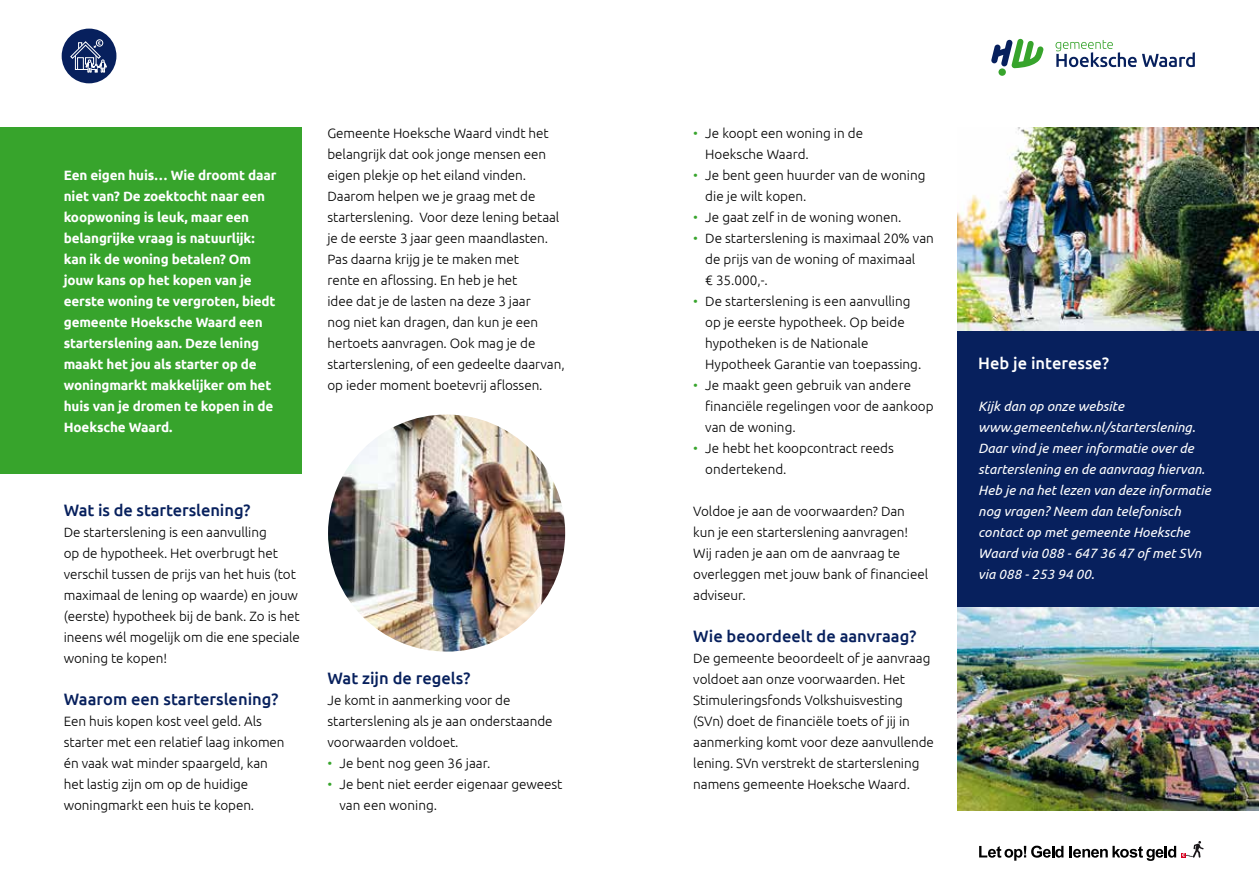
<style>
.page{position:relative;width:1259px;height:893px;background:#fff}
.page>*{position:absolute;margin:0;border:0;box-sizing:border-box;transform-origin:0 0}
.t1{font:500 16.5px "Ubuntu";color:#07205d}
.t2{font:500 16.5px "Ubuntu";color:#fff}
.t3{font:300 13.5px/21px "Ubuntu";letter-spacing:-.005em;color:#000}
.t4{font:700 13.5px/21px "Ubuntu";letter-spacing:-.01em;color:#fff}
.t5{font:italic 13.5px/21px "Ubuntu";color:#fff}
.s1{color:#37a42c}
</style>
<div class="page">
<div style="left:0;top:128px;width:302px;height:346px;background:#37a42c"></div>
<svg style="left:1055px;top:40px;width:81px;height:27px"></svg>
<svg style="left:1142px;top:52px;width:52px;height:15px"></svg>
<div style="left:998px;top:68px;width:8px;height:8px;background:#37a42c;border-radius:50%"></div>
<svg style="left:991px;top:39px;width:52px;height:29px"></svg>
<div style="left:62px;top:29px;width:54px;height:54px;background:#07205d;border-radius:50%"></div>
<img style="left:328px;top:414px;width:237px;height:238px;border-radius:119px">
<div style="left:957px;top:330px;width:302px;height:278px;background:#07205d"></div>
<img style="left:957px;top:128px;width:302px;height:202px">
<img style="left:957px;top:608px;width:302px;height:202px">
<svg style="left:979px;top:841px;width:225px;height:20px"></svg>
<div style="left:96px;top:39px;width:7px;height:8px;border:1px solid #fff;border-radius:50%"></div>
<svg style="left:70px;top:40px;width:37px;height:44px"></svg>
<p class="t4" style="left:64px;top:164px;width:214px">Een eigen huis… Wie droomt daar niet van? De zoektocht naar een koopwoning is leuk, maar een belangrijke vraag is natuurlijk: kan ik de woning betalen? Om jouw kans op het kopen van je eerste woning te vergroten, biedt gemeente Hoeksche Waard een starterslening aan. Deze lening maakt het jou als starter op de woningmarkt makkelijker om het huis van je dromen te kopen in de<br>Hoeksche Waard.</p>
<p class="t3" style="left:327px;top:122px;width:239px">Gemeente Hoeksche Waard vindt het belangrijk dat ook jonge mensen een eigen plekje op het eiland vinden.<br>Daarom helpen we je graag met de starterslening. Voor deze lening betaal je de eerste 3 jaar geen maandlasten.<br>Pas daarna krijg je te maken met<br>rente en aflossing. En heb je het<br>idee dat je de lasten na deze 3 jaar<br>nog niet kan dragen, dan kun je een hertoets aanvragen. Ook mag je de starterslening, of een gedeelte daarvan, op ieder moment boetevrij aflossen.</p>
<p class="t1" style="left:64px;top:500px;width:188px">Wat is de starterslening?</p>
<p class="t3" style="left:64px;top:521px;width:238px">De starterslening is een aanvulling<br>op de hypotheek. Het overbrugt het verschil tussen de prijs van het huis (tot maximaal de lening op waarde) en jouw (eerste) hypotheek bij de bank. Zo is het ineens wél mogelijk om die ene speciale woning te kopen!</p>
<p class="t1" style="left:64px;top:689px;width:216px">Waarom een starterslening?</p>
<p class="t3" style="left:64px;top:710px;width:222px">Een huis kopen kost veel geld. Als starter met een relatief laag inkomen én vaak wat minder spaargeld, kan het lastig zijn om op de huidige woningmarkt een huis te kopen.</p>
<p class="t1" style="left:327px;top:668px;width:144px">Wat zijn de regels?</p>
<p class="t3" style="left:327px;top:689px;width:226px">Je komt in aanmerking voor de starterslening als je aan onderstaande voorwaarden voldoet.</p>
<p class="t3" style="left:327px;top:752px;width:164px"><span class="s1">•</span> Je bent nog geen 36 jaar.</p>
<p class="t3" style="left:339px;top:773px;width:224px;text-indent:-12px"><span class="s1">•</span> Je bent niet eerder eigenaar geweest van een woning.</p>
<p class="t3" style="left:705px;top:122px;width:159px;text-indent:-12px"><span class="s1">•</span> Je koopt een woning in de<br>Hoeksche Waard.</p>
<p class="t3" style="left:705px;top:164px;width:222px;text-indent:-12px"><span class="s1">•</span> Je bent geen huurder van de woning die je wilt kopen.</p>
<p class="t3" style="left:693px;top:206px;width:210px"><span class="s1">•</span> Je gaat zelf in de woning wonen.</p>
<p class="t3" style="left:705px;top:227px;width:230px;text-indent:-12px"><span class="s1">•</span> De starterslening is maximaal 20% van de prijs van de woning of maximaal<br>€ 35.000,-.</p>
<p class="t3" style="left:705px;top:290px;width:218px;text-indent:-12px"><span class="s1">•</span> De starterslening is een aanvulling op je eerste hypotheek. Op beide hypotheken is de Nationale Hypotheek Garantie van toepassing.</p>
<p class="t3" style="left:705px;top:374px;width:230px;text-indent:-12px"><span class="s1">•</span> Je maakt geen gebruik van andere financiële regelingen voor de aankoop van de woning.</p>
<p class="t3" style="left:705px;top:437px;width:190px;text-indent:-12px"><span class="s1">•</span> Je hebt het koopcontract reeds ondertekend.</p>
<p class="t3" style="left:693px;top:500px;width:236px">Voldoe je aan de voorwaarden? Dan kun je een starterslening aanvragen!<br>Wij raden je aan om de aanvraag te overleggen met jouw bank of financieel adviseur.</p>
<p class="t1" style="left:693px;top:626px;width:225px">Wie beoordeelt de aanvraag?</p>
<p class="t3" style="left:693px;top:647px;width:242px">De gemeente beoordeelt of je aanvraag voldoet aan onze voorwaarden. Het Stimuleringsfonds Volkshuisvesting (SVn) doet de financiële toets of jij in aanmerking komt voor deze aanvullende lening. SVn verstrekt de starterslening namens gemeente Hoeksche Waard.</p>
<p class="t2" style="left:978px;top:353px;width:132px">Heb je interesse?</p>
<p class="t5" style="left:978px;top:395px;width:234px">Kijk dan op onze website www.gemeentehw.nl/starterslening.<br>Daar vind je meer informatie over de starterslening en de aanvraag hiervan.<br>Heb je na het lezen van deze informatie nog vragen? Neem dan telefonisch contact op met gemeente Hoeksche<br>Waard via 088 - 647 36 47 of met SVn via 088 - 253 94 00.</p>
</div>
